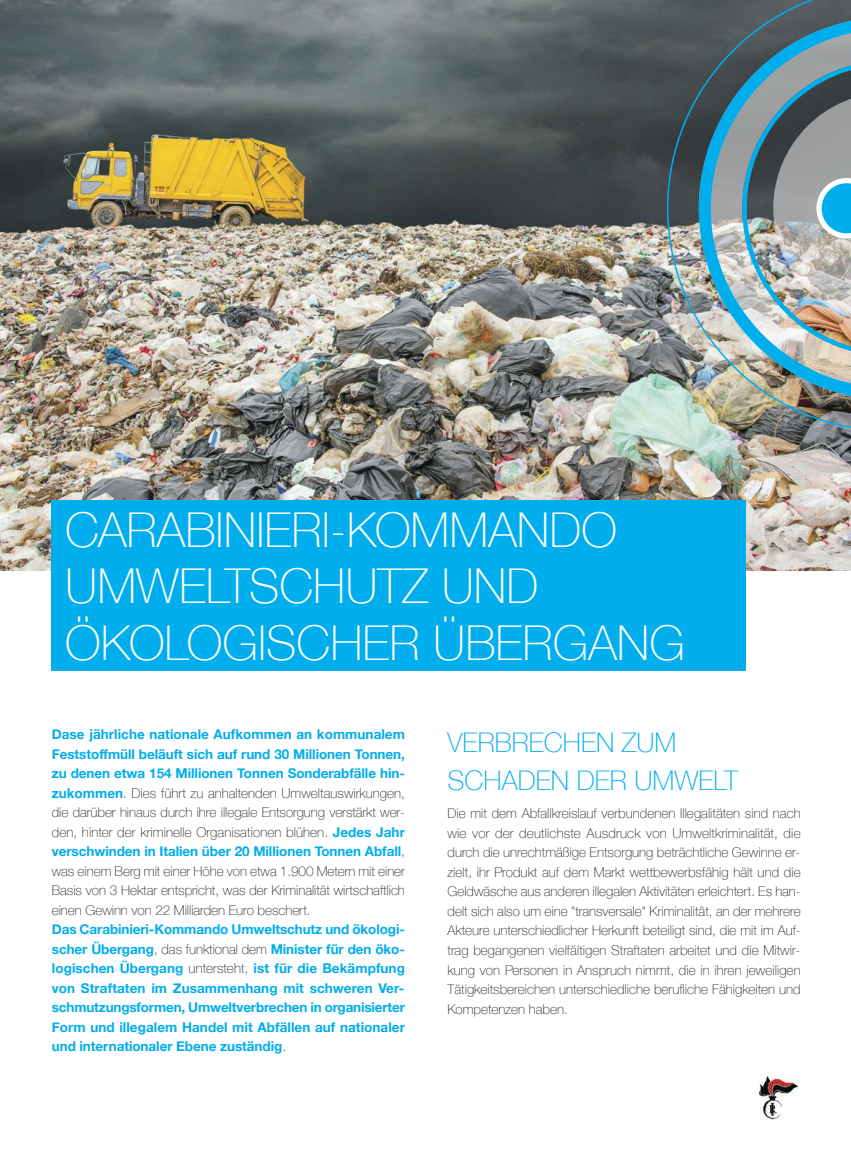
<style>
.page{position:relative;width:851px;height:1149px;background:#fff}
.page>*{position:absolute;margin:0;border:0;box-sizing:border-box;transform-origin:0 0}
.t1{font:100 48px/56.1px "Helvetica Neue";color:#fff}
.t2{font:100 27px/38.2px "Helvetica Neue";color:#00aded}
.t3{font:100 13.5px/19.5px "Helvetica Neue";letter-spacing:-.005em;color:#272526;text-align:justify}
.t4{font:700 13.5px/19.5px "Helvetica Neue";letter-spacing:-.005em;color:#00aded;text-align:justify}
.s1{font-weight:700;color:#00aded}
.s2{font-weight:100;color:#272526}
</style>
<div class="page">
<img style="left:0;top:0;width:850px;height:570px">
<img style="left:666px;top:0;width:184px;height:431px">
<img style="left:698px;top:17px;width:152px;height:382px">
<img style="left:742px;top:60px;width:108px;height:296px">
<div style="left:52px;top:500px;width:694px;height:170px;background:#00aded"></div>
<img style="left:759px;top:1076px;width:39px;height:42px">
<h1 class="t1" style="left:65px;top:501px;width:621px">CARABINIERI-KOMMANDO<br>UMWELTSCHUTZ UND<br>ÖKOLOGISCHER ÜBERGANG</h1>
<p class="t3" style="left:52px;top:724px;width:354px"><span class="s1">Dase jährliche nationale Aufkommen an kommunalem Feststoffmüll beläuft sich auf rund 30 Millionen Tonnen, zu denen etwa 154 Millionen Tonnen Sonderabfälle hin&shy;zukommen</span>. Dies führt zu anhaltenden Umweltauswirkungen, die darüber hinaus durch ihre illegale Entsorgung verstärkt wer&shy;den, hinter der kriminelle Organisationen blühen. <span class="s1">Jedes Jahr verschwinden in Italien über 20 Millionen Tonnen Abfall</span>, was einem Berg mit einer Höhe von etwa 1.900 Metern mit einer Basis von 3 Hektar entspricht, was der Kriminalität wirtschaftlich einen Gewinn von 22 Milliarden Euro beschert.</p>
<p class="t4" style="left:52px;top:919px;width:354px">Das Carabinieri-Kommando Umweltschutz und ökologi&shy;scher Übergang<span class="s2">, das funktional dem</span> Minister für den öko&shy;logischen Übergang <span class="s2">untersteht,</span> ist für die Bekämpfung von Straftaten im Zusammenhang mit schweren Ver&shy;schmutzungsformen, Umweltverbrechen in organisierter Form und illegalem Handel mit Abfällen auf nationaler und internationaler Ebene zuständig<span class="s2">.</span></p>
<h2 class="t2" style="left:447px;top:722px;width:292px">VERBRECHEN ZUM<br>SCHADEN DER UMWELT</h2>
<p class="t3" style="left:447px;top:803px;width:354px">Die mit dem Abfallkreislauf verbundenen Illegalitäten sind nach wie vor der deutlichste Ausdruck von Umweltkriminalität, die durch die unrechtmäßige Entsorgung beträchtliche Gewinne er&shy;zielt, ihr Produkt auf dem Markt wettbewerbsfähig hält und die Geldwäsche aus anderen illegalen Aktivitäten erleichtert. Es han&shy;delt sich also um eine "transversale" Kriminalität, an der mehrere Akteure unterschiedlicher Herkunft beteiligt sind, die mit im Auf&shy;trag begangenen vielfältigen Straftaten arbeitet und die Mitwir&shy;kung von Personen in Anspruch nimmt, die in ihren jeweiligen Tätigkeitsbereichen unterschiedliche berufliche Fähigkeiten und Kompetenzen haben.</p>
</div>
